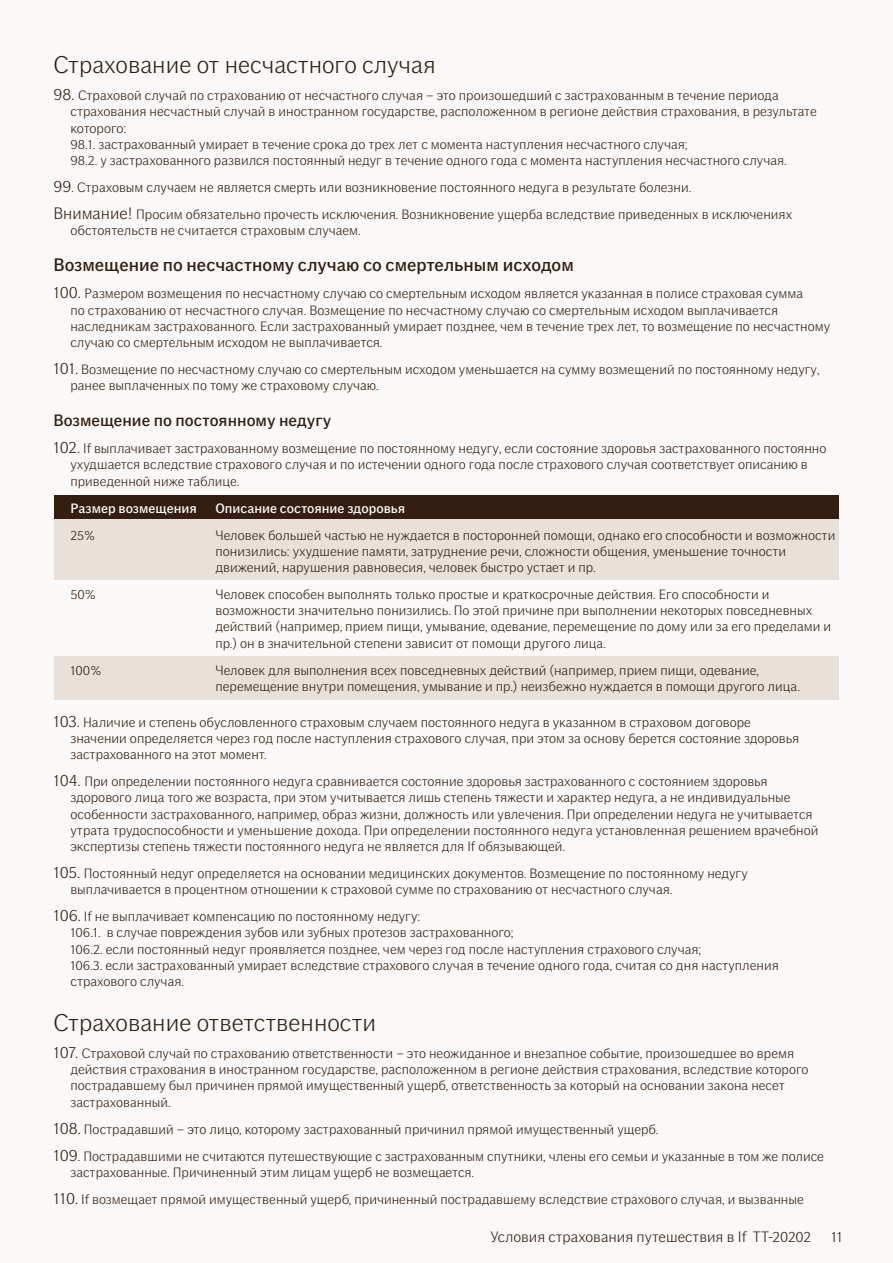
<style>
.page{position:relative;width:893px;height:1263px;background:#faf9f7}
.page>*{position:absolute;margin:0;border:0;box-sizing:border-box;transform-origin:0 0}
.t1{font:300 24px "If Sans";color:#331f12}
.t2{font:500 18px "If Sans";color:#331f12}
.t3{font:500 16.5px "If Sans";color:#331f12}
.t4{font:300 15px "If Sans";color:#331e11}
.t5{font:300 13.5px/16.2px "If Sans";color:#331f12}
.t6{font:500 13.5px "If Sans";color:#faf9f7}
.s1{font-size:16.5px}
</style>
<div class="page">
<div style="left:54px;top:495px;width:785px;height:25px;background:#331e11"></div>
<div style="left:54px;top:520px;width:785px;height:60px;background:#e8e0d9"></div>
<div style="left:54px;top:657px;width:785px;height:43px;background:#e8e0d9"></div>
<p class="t1" style="left:53px;top:51px;width:384px">Страхование от несчастного случая</p>
<p class="t5" style="left:70px;top:88px;width:748px;text-indent:-17px"><span class="s1">98.</span> Страховой случай по страхованию от несчастного случая – это произошедший с застрахованным в течение периода страхования несчастный случай в иностранном государстве, расположенном в регионе действия страхования, в результате которого:</p>
<p class="t5" style="left:70px;top:136px;width:619px">98.1. застрахованный умирает в течение срока до трех лет с момента наступления несчастного случая;</p>
<p class="t5" style="left:70px;top:152px;width:718px">98.2. у застрахованного развился постоянный недуг в течение одного года с момента наступления несчастного случая.</p>
<p class="t5" style="left:53px;top:179px;width:639px"><span class="s1">99</span>. Страховым случаем не является смерть или возникновение постоянного недуга в результате болезни.</p>
<p class="t5" style="left:70px;top:206px;width:723px;text-indent:-17px"><span class="s1">Внимание!</span> Просим обязательно прочесть исключения. Возникновение ущерба вследствие приведенных в исключениях обстоятельств не считается страховым случаем.</p>
<p class="t2" style="left:53px;top:255px;width:522px">Возмещение по несчастному случаю со смертельным исходом</p>
<p class="t5" style="left:70px;top:286px;width:761px;text-indent:-17px"><span class="s1">100.</span> Размером возмещения по несчастному случаю со смертельным исходом является указанная в полисе страховая сумма<br>по страхованию от несчастного случая. Возмещение по несчастному случаю со смертельным исходом выплачивается наследникам застрахованного. Если застрахованный умирает позднее, чем в течение трех лет, то возмещение по несчастному случаю со смертельным исходом не выплачивается.</p>
<p class="t5" style="left:70px;top:361px;width:751px;text-indent:-17px"><span class="s1">101.</span> Возмещение по несчастному случаю со смертельным исходом уменьшается на сумму возмещений по постоянному недугу, ранее выплаченных по тому же страховому случаю.</p>
<p class="t3" style="left:53px;top:411px;width:279px">Возмещение по постоянному недугу</p>
<p class="t5" style="left:70px;top:440px;width:758px;text-indent:-17px"><span class="s1">102.</span> If выплачивает застрахованному возмещение по постоянному недугу, если состояние здоровья застрахованного постоянно ухудшается вследствие страхового случая и по истечении одного года после страхового случая соответствует описанию в приведенной ниже таблице.</p>
<p class="t6" style="left:70px;top:500px;width:128px">Размер возмещения</p>
<p class="t6" style="left:215px;top:500px;width:191px">Oписание состояние здоровья</p>
<p class="t5" style="left:70px;top:527px;width:26px">25%</p>
<p class="t5" style="left:215px;top:527px;width:621px">Человек большей частью не нуждается в посторонней помощи, однако его способности и возможности понизились: ухудшение памяти, затруднение речи, сложности общения, уменьшение точности движений, нарушения равновесия, человек быстро устает и пр.</p>
<p class="t5" style="left:70px;top:586px;width:27px">50%</p>
<p class="t5" style="left:215px;top:586px;width:617px">Человек способен выполнять только простые и краткосрочные действия. Его способности и возможности значительно понизились. По этой причине при выполнении некоторых повседневных действий (например, прием пищи, умывание, одевание, перемещение по дому или за его пределами и пр.) он в значительной степени зависит от помощи другого лица.</p>
<p class="t5" style="left:70px;top:662px;width:33px">100%</p>
<p class="t5" style="left:215px;top:662px;width:586px">Человек для выполнения всех повседневных действий (например, прием пищи, одевание, перемещение внутри помещения, умывание и пр.) неизбежно нуждается в помощи другого лица.</p>
<p class="t5" style="left:70px;top:714px;width:730px;text-indent:-17px"><span class="s1">103.</span> Наличие и степень обусловленного страховым случаем постоянного недуга в указанном в страховом договоре значении определяется через год после наступления страхового случая, при этом за основу берется состояние здоровья застрахованного на этот момент.</p>
<p class="t5" style="left:70px;top:773px;width:750px;text-indent:-17px"><span class="s1">104.</span> При определении постоянного недуга сравнивается состояние здоровья застрахованного с состоянием здоровья здорового лица того же возраста, при этом учитывается лишь степень тяжести и характер недуга, а не индивидуальные особенности застрахованного, например, образ жизни, должность или увлечения. При определении недуга не учитывается утрата трудоспособности и уменьшение дохода. При определении постоянного недуга установленная решением врачебной экспертизы степень тяжести постоянного недуга не является для If обязывающей.</p>
<p class="t5" style="left:70px;top:865px;width:679px;text-indent:-17px"><span class="s1">105.</span> Постоянный недуг определяется на основании медицинских документов. Возмещение по постоянному недугу выплачивается в процентном отношении к страховой сумме по страхованию от несчастного случая.</p>
<p class="t5" style="left:53px;top:908px;width:368px"><span class="s1">106.</span> If не выплачивает компенсацию по постоянному недугу:</p>
<p class="t5" style="left:70px;top:925px;width:445px">106.1. в случае повреждения зубов или зубных протезов застрахованного;</p>
<p class="t5" style="left:70px;top:941px;width:632px">106.2. если постоянный недуг проявляется позднее, чем через год после наступления страхового случая;</p>
<p class="t5" style="left:70px;top:957px;width:710px">106.3. если застрахованный умирает вследствие страхового случая в течение одного года, считая со дня наступления страхового случая.</p>
<p class="t1" style="left:53px;top:1009px;width:324px">Страхование ответственности</p>
<p class="t5" style="left:70px;top:1045px;width:740px;text-indent:-17px"><span class="s1">107.</span> Страховой случай по страхованию ответственности – это неожиданное и внезапное событие, произошедшее во время действия страхования в иностранном государстве, расположенном в регионе действия страхования, вследствие которого пострадавшему был причинен прямой имущественный ущерб, ответственность за который на основании закона несет застрахованный.</p>
<p class="t5" style="left:53px;top:1121px;width:606px"><span class="s1">108.</span> Пострадавший – это лицо, которому застрахованный причинил прямой имущественный ущерб.</p>
<p class="t5" style="left:70px;top:1148px;width:755px;text-indent:-17px"><span class="s1">109</span>. Пострадавшими не считаются путешествующие с застрахованным спутники, члены его семьи и указанные в том же полисе застрахованные. Причиненный этим лицам ущерб не возмещается.</p>
<p class="t5" style="left:53px;top:1191px;width:752px"><span class="s1">110.</span> If возмещает прямой имущественный ущерб, причиненный пострадавшему вследствие страхового случая, и вызванные</p>
<p class="t4" style="left:491px;top:1228px;width:322px">Условия страхования путешествия в If TT-20202</p>
<p class="t4" style="left:831px;top:1228px;width:13px">11</p>
</div>
